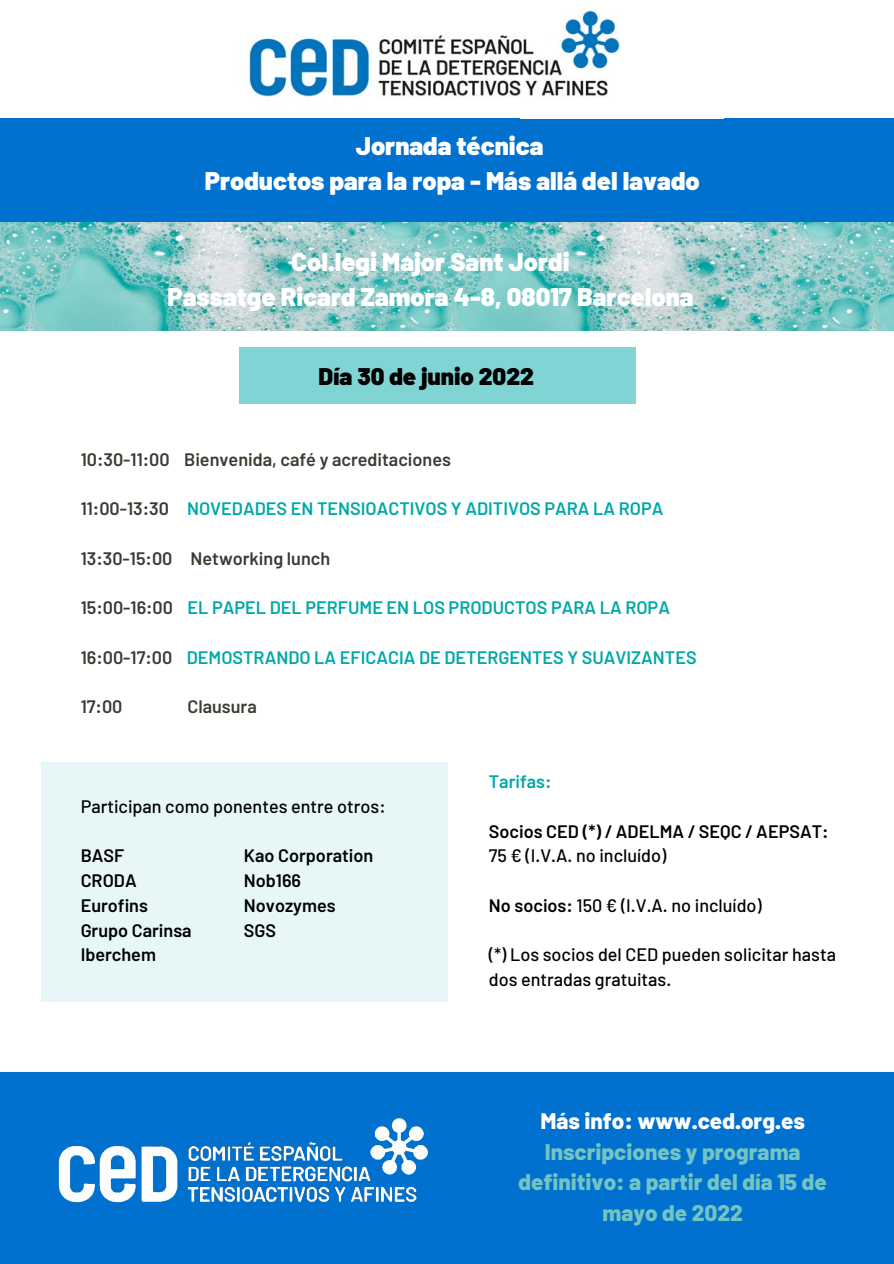
<style>
.page{position:relative;width:894px;height:1264px;background:#fff}
.page>*{position:absolute;margin:0;border:0;box-sizing:border-box;transform-origin:0 0}
.t1{font:900 25.5px "Barlow";color:#fff}
.t2{font:900 24px "Barlow";color:#000}
.t3{font:800 22.5px/30.5px "Barlow";color:#74c5c1;text-align:center}
.t4{font:800 22.5px "Barlow";color:#fff}
.t5{font:600 18px "Barlow";color:#00a8a8}
.t6{font:500 18px/24.8px "Barlow";color:#000}
.t7{font:600 18px "Barlow";color:#000}
.t8{font:600 18px "Barlow";color:#3a3c32}
.s1{color:#3a3c32}
.s2{font-weight:600}
</style>
<div class="page">
<div style="left:0;top:0;width:893px;height:1263px;background:#0071ce"></div>
<div style="left:0;top:0;width:893px;height:1071px;background:#fff"></div>
<div style="left:0;top:118px;width:893px;height:106px;background:#0071ce"></div>
<img style="left:0;top:222px;width:893px;height:108px">
<img style="left:49px;top:1071px;width:398px;height:132px">
<div style="left:41px;top:762px;width:406px;height:240px;background:#e7f6f6"></div>
<div style="left:239px;top:347px;width:397px;height:56px;background:#81d4d4"></div>
<img style="left:248px;top:10px;width:372px;height:91px">
<p class="t1" style="left:355px;top:130px;width:189px">Jornada técnica</p>
<p class="t1" style="left:205px;top:164px;width:496px">Productos para la ropa - Más allá del lavado</p>
<p class="t1" style="left:291px;top:246px;width:279px">Col.legi Major Sant Jordi</p>
<p class="t1" style="left:167px;top:281px;width:527px">Passatge Ricard Zamora 4-8, 08017 Barcelona</p>
<p class="t2" style="left:318px;top:361px;width:217px">Día 30 de junio 2022</p>
<p class="t8" style="left:81px;top:447px;width:372px">10:30-11:00 Bienvenida, café y acreditaciones</p>
<p class="t5" style="left:81px;top:497px;width:584px"><span class="s1">11:00-13:30</span> NOVEDADES EN TENSIOACTIVOS Y ADITIVOS PARA LA ROPA</p>
<p class="t8" style="left:81px;top:546px;width:251px">13:30-15:00 Networking lunch</p>
<p class="t5" style="left:81px;top:596px;width:590px"><span class="s1">15:00-16:00</span> EL PAPEL DEL PERFUME EN LOS PRODUCTOS PARA LA ROPA</p>
<p class="t5" style="left:81px;top:645px;width:617px"><span class="s1">16:00-17:00</span> DEMOSTRANDO LA EFICACIA DE DETERGENTES Y SUAVIZANTES</p>
<p class="t8" style="left:81px;top:695px;width:43px">17:00</p>
<p class="t8" style="left:187px;top:695px;width:71px">Clausura</p>
<p class="t6" style="left:81px;top:793px;width:306px">Participan como ponentes entre otros:</p>
<p class="t7" style="left:81px;top:844px;width:45px">BASF</p>
<p class="t7" style="left:81px;top:869px;width:57px">CRODA</p>
<p class="t7" style="left:81px;top:893px;width:69px">Eurofins</p>
<p class="t7" style="left:81px;top:918px;width:112px">Grupo Carinsa</p>
<p class="t7" style="left:81px;top:943px;width:77px">Iberchem</p>
<p class="t7" style="left:244px;top:844px;width:131px">Kao Corporation</p>
<p class="t7" style="left:244px;top:869px;width:59px">Nob166</p>
<p class="t7" style="left:244px;top:893px;width:93px">Novozymes</p>
<p class="t7" style="left:244px;top:918px;width:34px">SGS</p>
<p class="t5" style="left:488px;top:770px;width:64px">Tarifas:</p>
<p class="t7" style="left:488px;top:819px;width:341px">Socios CED (*) / ADELMA / SEQC / AEPSAT:</p>
<p class="t6" style="left:488px;top:842px;width:179px">75 € (I.V.A. no incluído)</p>
<p class="t6" style="left:488px;top:892px;width:274px"><span class="s2">No socios:</span> 150 € (I.V.A. no incluído)</p>
<p class="t6" style="left:488px;top:941px;width:348px">(*) Los socios del CED pueden solicitar hasta dos entradas gratuitas.</p>
<p class="t4" style="left:540px;top:1106px;width:266px">Más info: www.ced.org.es</p>
<p class="t3" style="left:518px;top:1135px;width:310px">Inscripciones y programa definitivo: a partir del día 15 de mayo de 2022</p>
</div>
